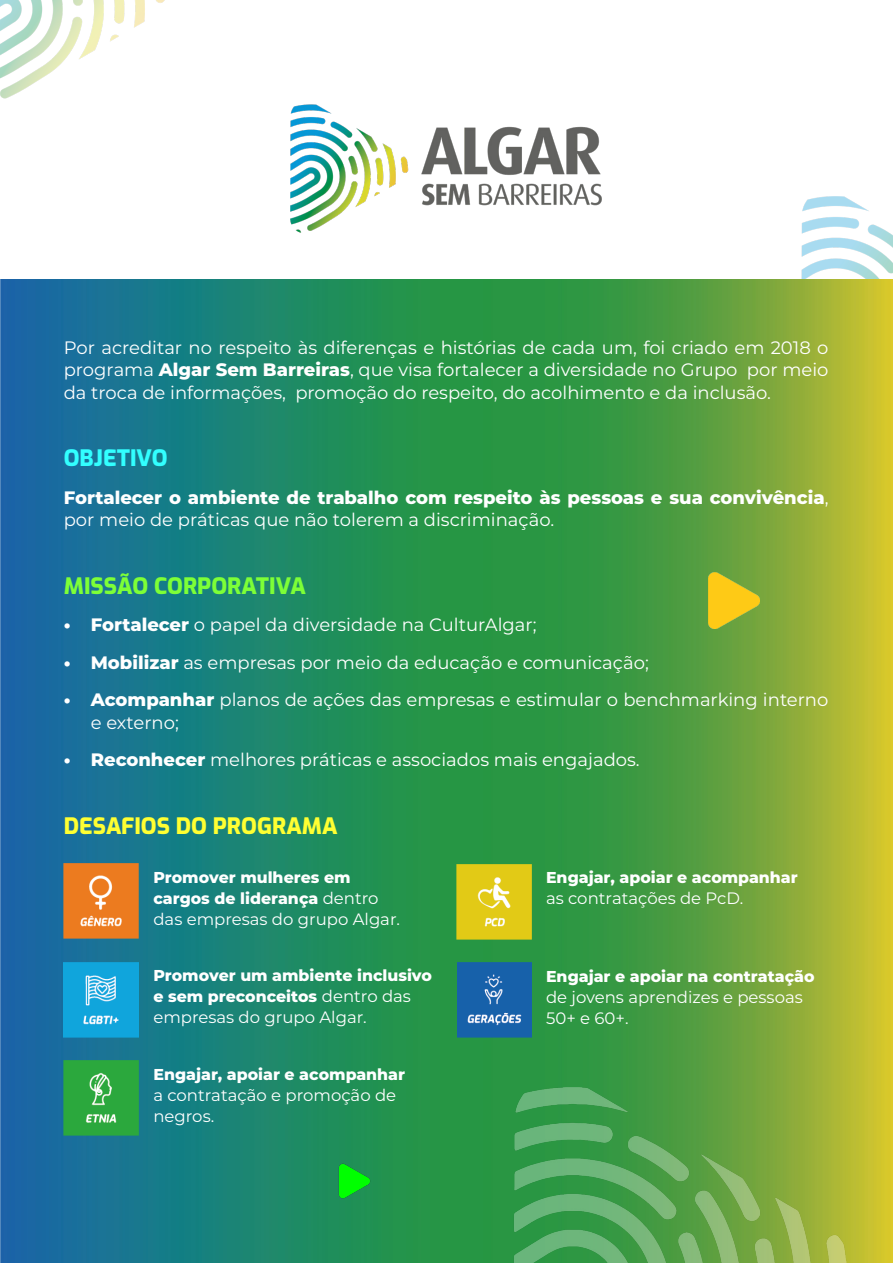
<style>
.page{position:relative;width:893px;height:1263px;background:#fff}
.page>*{position:absolute;margin:0;border:0;box-sizing:border-box;transform-origin:0 0}
.Subtítulo__Exo{font:800 22.5px "Exo";color:#ffff32}
.Subtítulo__Exo-2{font:800 22.5px "Exo";color:#7dff37}
.Subtítulo__Exo-3{font:800 22.5px "Exo";color:#32ffff}
.t1{font:18px/22.5px "Montserrat";color:#fff;text-align:justify}
.Texto_Corrido__Montserrart{font:800 18px/22.5px "Montserrat";color:#fff}
.t2{font:16.5px/21px "Montserrat";color:#fff}
.t3{font:800 15.75px/21px "Montserrat";color:#fff}
.s1{font-weight:800}
.s2{font-weight:400}
.s3{font-weight:400;font-size:16.5px}
</style>
<div class="page">
<img style="left:789px;top:196px;width:104px;height:84px">
<img style="left:0;top:0;width:165px;height:99px">
<img style="left:0;top:280px;width:893px;height:983px">
<img style="left:514px;top:1088px;width:333px;height:175px">
<img style="left:709px;top:572px;width:50px;height:56px">
<img style="left:338px;top:1163px;width:32px;height:36px">
<img style="left:290px;top:104px;width:312px;height:129px">
<img style="left:64px;top:863px;width:75px;height:75px">
<img style="left:457px;top:864px;width:75px;height:75px">
<img style="left:64px;top:1060px;width:75px;height:75px">
<img style="left:64px;top:962px;width:74px;height:75px">
<img style="left:457px;top:962px;width:74px;height:75px">
<p class="t1" style="left:64px;top:335px;width:766px">Por acreditar no respeito às diferenças e histórias de cada um, foi criado em 2018 o programa <span class="s1">Algar Sem Barreiras</span>, que visa fortalecer a diversidade no Grupo por meio da troca de informações, promoção do respeito, do acolhimento e da inclusão.</p>
<p class="Subtítulo__Exo-3" style="left:64px;top:441px;width:105px">OBJETIVO</p>
<p class="Texto_Corrido__Montserrart" style="left:64px;top:485px;width:766px">Fortalecer o ambiente de trabalho com respeito às pessoas e sua convivência<span class="s2">, por meio de práticas que não tolerem a discriminação.</span></p>
<p class="Subtítulo__Exo-2" style="left:64px;top:568px;width:244px">MISSÃO CORPORATIVA</p>
<p class="t1" style="left:64px;top:613px;width:474px"><span class="s1">• Fortalecer</span> o papel da diversidade na CulturAlgar;</p>
<p class="t1" style="left:64px;top:650px;width:587px"><span class="s1">• Mobilizar</span> as empresas por meio da educação e comunicação;</p>
<p class="t1" style="left:91px;top:688px;width:739px;text-indent:-27px"><span class="s1">• Acompanhar</span> planos de ações das empresas e estimular o benchmarking interno e externo;</p>
<p class="t1" style="left:64px;top:748px;width:577px"><span class="s1">• Reconhecer</span> melhores práticas e associados mais engajados.</p>
<p class="Subtítulo__Exo" style="left:64px;top:808px;width:275px">DESAFIOS DO PROGRAMA</p>
<p class="t3" style="left:153px;top:866px;width:199px">Promover mulheres em</p>
<p class="t3" style="left:153px;top:887px;width:227px">cargos de liderança <span class="s3">dentro</span></p>
<p class="t2" style="left:153px;top:908px;width:248px">das empresas do grupo Algar.</p>
<p class="t3" style="left:153px;top:964px;width:280px">Promover um ambiente inclusivo e sem preconceitos <span class="s3">dentro das</span></p>
<p class="t2" style="left:153px;top:1006px;width:215px">empresas do grupo Algar.</p>
<p class="t3" style="left:153px;top:1063px;width:253px">Engajar, apoiar e acompanhar</p>
<p class="t2" style="left:153px;top:1084px;width:244px">a contratação e promoção de negros.</p>
<p class="t3" style="left:546px;top:866px;width:253px">Engajar, apoiar e acompanhar</p>
<p class="t2" style="left:546px;top:887px;width:199px">as contratações de PcD.</p>
<p class="t3" style="left:546px;top:965px;width:270px">Engajar e apoiar na contratação</p>
<p class="t2" style="left:546px;top:986px;width:258px">de jovens aprendizes e pessoas<br>50+ e 60+.</p>
</div>
